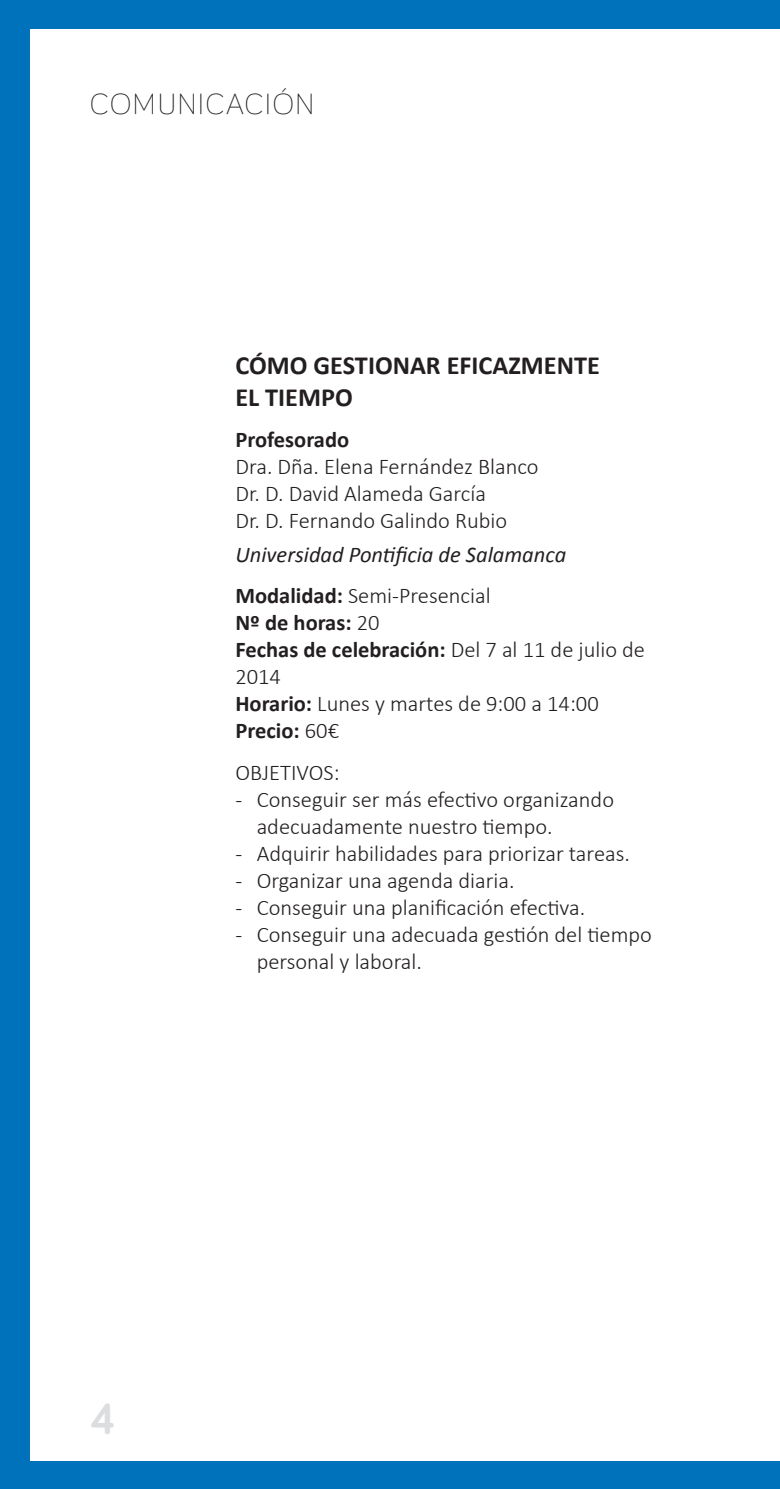
<style>
.page{position:relative;width:780px;height:1489px;background:#fff}
.page>*{position:absolute;margin:0;border:0;box-sizing:border-box;transform-origin:0 0}
.t1{font:700 45px "Bariol";color:#dcdddf}
.t2{font:300 30px "Bariol";letter-spacing:.05em;color:#231f20}
.t3{font:700 26.25px/31.5px "Calibri";color:#231f20}
.t4{font:300 22.5px/27px "Calibri";color:#231f20}
.t5{font:italic 22.5px/41.2px "Calibri";color:#231f20}
.t6{font:700 22.5px "Calibri";color:#231f20}
.s1{font-weight:700;font-style:normal}
.s2{font-weight:300;font-style:normal}
.s3{font-weight:700}
</style>
<div class="page">
<div style="left:0;top:1460px;width:780px;height:28px;background:#0072bc"></div>
<div style="left:0;top:0;width:30px;height:1488px;background:#0072bc"></div>
<div style="left:0;top:0;width:780px;height:28px;background:#0072bc"></div>
<h2 class="t2" style="left:90px;top:83px;width:225px">COMUNICACIÓN</h2>
<p class="t3" style="left:235px;top:348px;width:366px">CÓMO GESTIONAR EFICAZMENTE<br>EL TIEMPO</p>
<p class="t6" style="left:235px;top:425px;width:115px">Profesorado</p>
<p class="t4" style="left:235px;top:452px;width:304px">Dra. Dña. Elena Fernández Blanco<br>Dr. D. David Alameda García<br>Dr. D. Fernando Galindo Rubio</p>
<p class="t5" style="left:235px;top:533px;width:332px">Universidad Pontificia de Salamanca<br><span class="s1">Modalidad:</span> <span class="s2">Semi-Presencial</span></p>
<p class="t4" style="left:235px;top:608px;width:411px"><span class="s3">Nº de horas:</span> 20<br><span class="s3">Fechas de celebración:</span> Del 7 al 11 de julio de<br>2014<br><span class="s3">Horario:</span> Lunes y martes de 9:00 a 14:00<br><span class="s3">Precio:</span> 60€</p>
<p class="t4" style="left:235px;top:757px;width:106px">OBJETIVOS:</p>
<p class="t4" style="left:257px;top:784px;width:359px;text-indent:-21px">- Conseguir ser más efectivo organizando adecuadamente nuestro tiempo.</p>
<p class="t4" style="left:235px;top:838px;width:396px">- Adquirir habilidades para priorizar tareas.</p>
<p class="t4" style="left:235px;top:865px;width:280px">- Organizar una agenda diaria.</p>
<p class="t4" style="left:235px;top:892px;width:351px">- Conseguir una planificación efectiva.</p>
<p class="t4" style="left:257px;top:919px;width:397px;text-indent:-21px">- Conseguir una adecuada gestión del tiempo personal y laboral.</p>
<h1 class="t1" style="left:90px;top:1387px;width:27px">4</h1>
</div>
